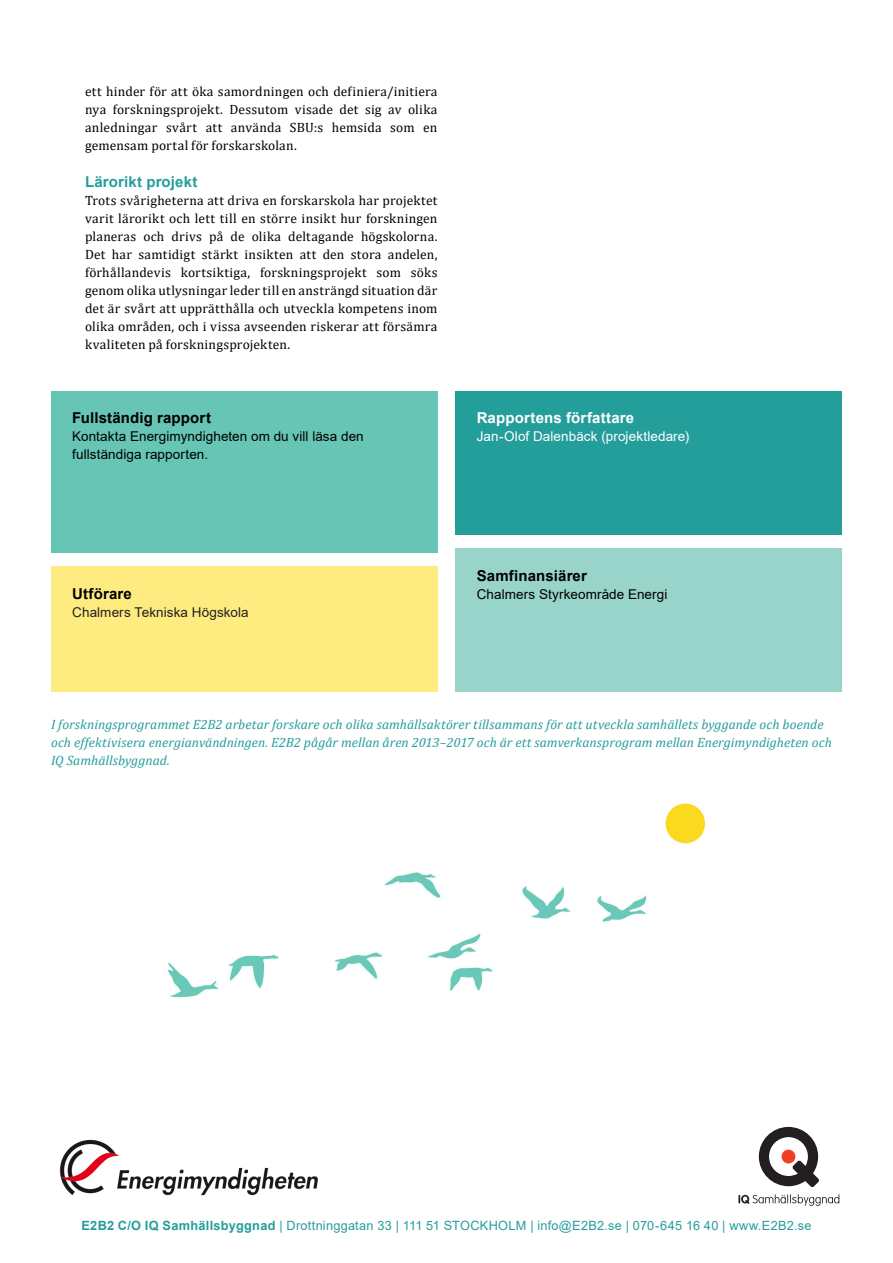
<style>
.page{position:relative;width:893px;height:1263px;background:#fff}
.page>*{position:absolute;margin:0;border:0;box-sizing:border-box;transform-origin:0 0}
._05_Copy_box{font:700 15px "Arial";letter-spacing:.01em;color:#000}
._05_Copy_box-2{font:700 15px "Arial";letter-spacing:.01em;color:#fff}
._03_Copy{font:700 15px "Arial";letter-spacing:.01em;color:#249e9b}
._03_Copy-2{font:13.5px/18px "Cambria";letter-spacing:.02em;color:#000001;text-align:justify}
._05_Bullet_list_box{font:italic 13.5px/18px "Cambria";letter-spacing:.005em;color:#249e9b}
._05_Copy_box-3{font:13.5px/18px "Arial";letter-spacing:.005em;color:#000}
._05_Copy_box-4{font:13.5px "Arial";letter-spacing:.01em;color:#fff}
._05_Copy_box-5{font:13.5px "Arial";letter-spacing:.005em;color:#231f20}
.t1{font:12.75px "Arial";letter-spacing:.02em;color:#249e9b}
.s1{font-weight:700}
</style>
<div class="page">
<svg style="left:738px;top:1194px;width:101px;height:12px"></svg>
<svg style="left:759px;top:1127px;width:60px;height:60px"></svg>
<div style="left:781px;top:1149px;width:14px;height:14px;background:#ef3e22;border-radius:50%"></div>
<img style="left:59px;top:1139px;width:259px;height:57px">
<div style="left:51px;top:391px;width:387px;height:162px;background:#66c5b4"></div>
<div style="left:51px;top:567px;width:387px;height:125px;background:#ffec81"></div>
<div style="left:455px;top:391px;width:387px;height:144px;background:#249e9b"></div>
<div style="left:455px;top:548px;width:387px;height:144px;background:#98d4c9"></div>
<img style="left:665px;top:803px;width:40px;height:41px">
<img style="left:168px;top:872px;width:479px;height:126px">
<p class="_03_Copy-2" style="left:85px;top:82px;width:354px">ett hinder för att öka samordningen och definiera/initiera nya forskningsprojekt. Dessutom visade det sig av olika anledningar svårt att använda SBU:s hemsida som en gemensam portal för forskarskolan.</p>
<p class="_03_Copy" style="left:85px;top:171px;width:114px">Lärorikt projekt</p>
<p class="_03_Copy-2" style="left:85px;top:191px;width:354px">Trots svårigheterna att driva en forskarskola har projektet varit lärorikt och lett till en större insikt hur forskningen planeras och drivs på de olika deltagande högskolorna.<br>Det har samtidigt stärkt insikten att den stora andelen, förhållandevis kortsiktiga, forskningsprojekt som söks genom olika utlysningar leder till en ansträngd situation där det är svårt att upprätthålla och utveckla kompetens inom olika områden, och i vissa avseenden riskerar att försämra kvaliteten på forskningsprojekten.</p>
<p class="_05_Copy_box" style="left:72px;top:408px;width:140px">Fullständig rapport</p>
<p class="_05_Copy_box-3" style="left:72px;top:428px;width:293px">Kontakta Energimyndigheten om du vill läsa den fullständiga rapporten.</p>
<p class="_05_Copy_box-2" style="left:477px;top:408px;width:159px">Rapportens författare</p>
<p class="_05_Copy_box-4" style="left:477px;top:427px;width:214px">Jan-Olof Dalenbäck (projektledare)</p>
<p class="_05_Copy_box" style="left:72px;top:583px;width:61px">Utförare</p>
<p class="_05_Copy_box-5" style="left:72px;top:603px;width:178px">Chalmers Tekniska Högskola</p>
<p class="_05_Copy_box" style="left:477px;top:565px;width:112px">Samfinansiärer</p>
<p class="_05_Copy_box-3" style="left:477px;top:585px;width:192px">Chalmers Styrkeområde Energi</p>
<p class="_05_Bullet_list_box" style="left:51px;top:715px;width:782px">I forskningsprogrammet E2B2 arbetar forskare och olika samhällsaktörer tillsammans för att utveckla samhällets byggande och boende och effektivisera energianvändningen. E2B2 pågår mellan åren 2013–2017 och är ett samverkansprogram mellan Energimyndigheten och<br>IQ Samhällsbyggnad.</p>
<p class="t1" style="left:81px;top:1217px;width:732px"><span class="s1">E2B2 C/O IQ Samhällsbyggnad</span> | Drottninggatan 33 | 111 51 STOCKHOLM | info@E2B2.se | 070-645 16 40 | www.E2B2.se</p>
</div>
